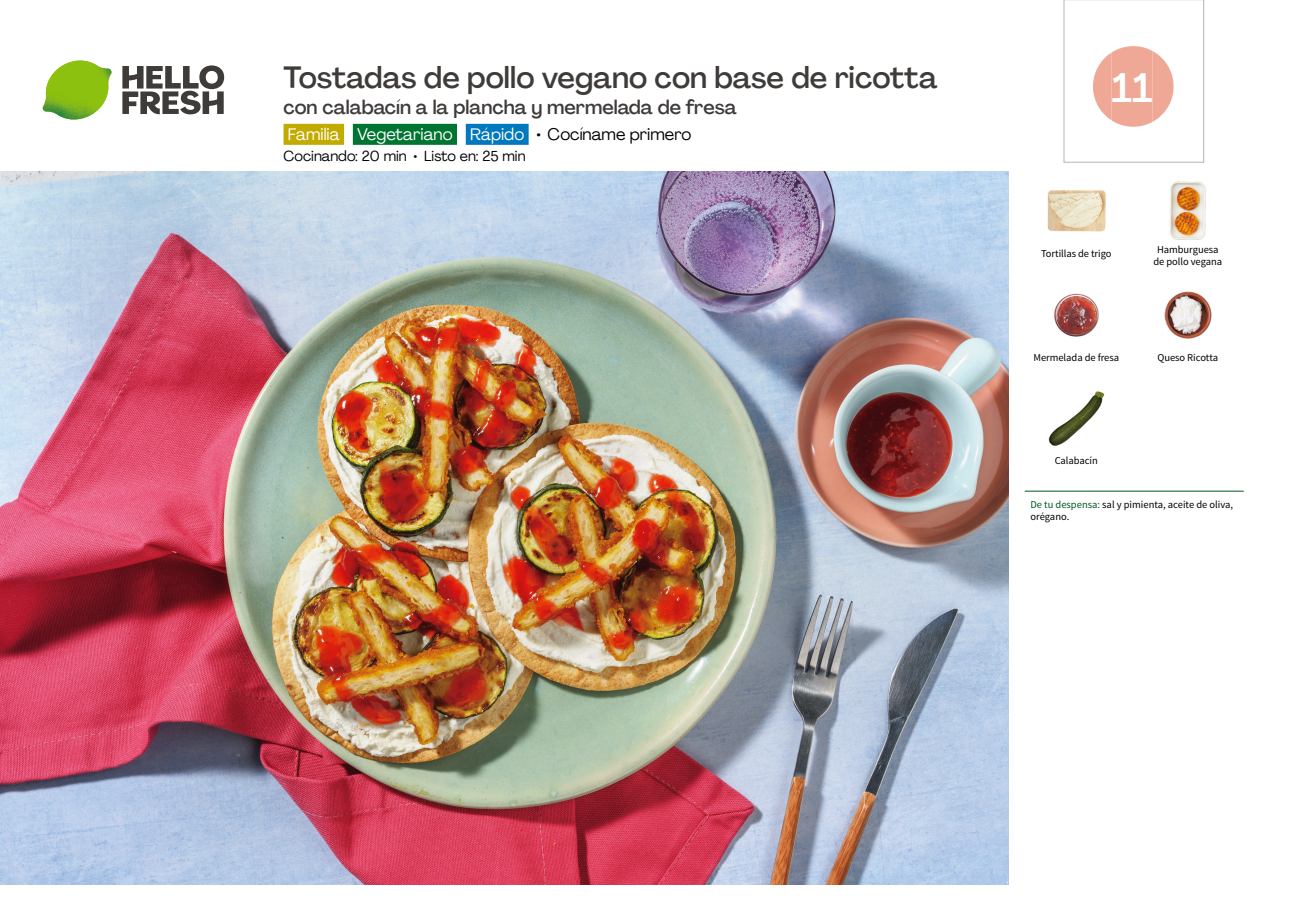
<style>
.page{position:relative;width:1289px;height:919px;background:#fff}
.page>*{position:absolute;margin:0;border:0;box-sizing:border-box;transform-origin:0 0}
.t1{font:500 40.5px "Agrandir";color:#fff}
.t2{font:500 30px "Agrandir";color:#3e3b39}
.t3{font:500 19.5px "Agrandir";color:#3e3b39}
.t4{font:16.5px "Agrandir";color:#fff}
.t5{font:14.25px "Agrandir";color:#000}
.t6{font:10.5px/12px "Source Sans Pro";letter-spacing:-.005em;color:#000}
.s1{color:#000}
.s2{color:#005923}
</style>
<div class="page">
<svg style="left:122px;top:65px;width:102px;height:49px"></svg>
<svg style="left:43px;top:60px;width:69px;height:60px"></svg>
<img style="left:46px;top:61px;width:62px;height:34px">
<img style="left:48px;top:61px;width:32px;height:21px">
<img style="left:0;top:172px;width:1008px;height:712px">
<div style="left:283px;top:124px;width:61px;height:21px;background:#c2ab00"></div>
<div style="left:353px;top:124px;width:104px;height:21px;background:#007531"></div>
<div style="left:466px;top:124px;width:62px;height:21px;background:#0078bd"></div>
<img style="left:1047px;top:190px;width:57px;height:42px">
<img style="left:1169px;top:182px;width:37px;height:57px">
<img style="left:1164px;top:291px;width:48px;height:48px">
<img style="left:1054px;top:293px;width:45px;height:44px">
<img style="left:1048px;top:391px;width:56px;height:55px">
<hr style="left:1024px;top:491px;width:219px;height:1px;background:#005923">
<svg style="left:1063px;top:0;width:141px;height:163px"></svg>
<h2 class="t2" style="left:283px;top:59px;width:655px">Tostadas de pollo vegano con base de ricotta</h2>
<h3 class="t3" style="left:283px;top:95px;width:455px">con calabacín a la plancha y mermelada de fresa</h3>
<h3 class="t4" style="left:288px;top:124px;width:405px">Familia Vegetariano Rápido <span class="s1">• Cocíname primero</span></h3>
<h3 class="t5" style="left:283px;top:147px;width:243px">Cocinando: 20 min • Listo en: 25 min</h3>
<h1 class="t1" style="left:1111px;top:63px;width:43px">11</h1>
<p class="t6" style="left:1041px;top:247px;width:72px">Tortillas de trigo</p>
<p class="t6" style="left:1153px;top:243px;width:70px;text-align:center">Hamburguesa de pollo vegana</p>
<p class="t6" style="left:1033px;top:352px;width:87px">Mermelada de fresa</p>
<p class="t6" style="left:1157px;top:352px;width:62px">Queso Ricotta</p>
<p class="t6" style="left:1054px;top:454px;width:45px">Calabacín</p>
<p class="t6" style="left:1030px;top:498px;width:204px"><span class="s2">De tu despensa:</span> sal y pimienta, aceite de oliva, orégano.</p>
</div>
